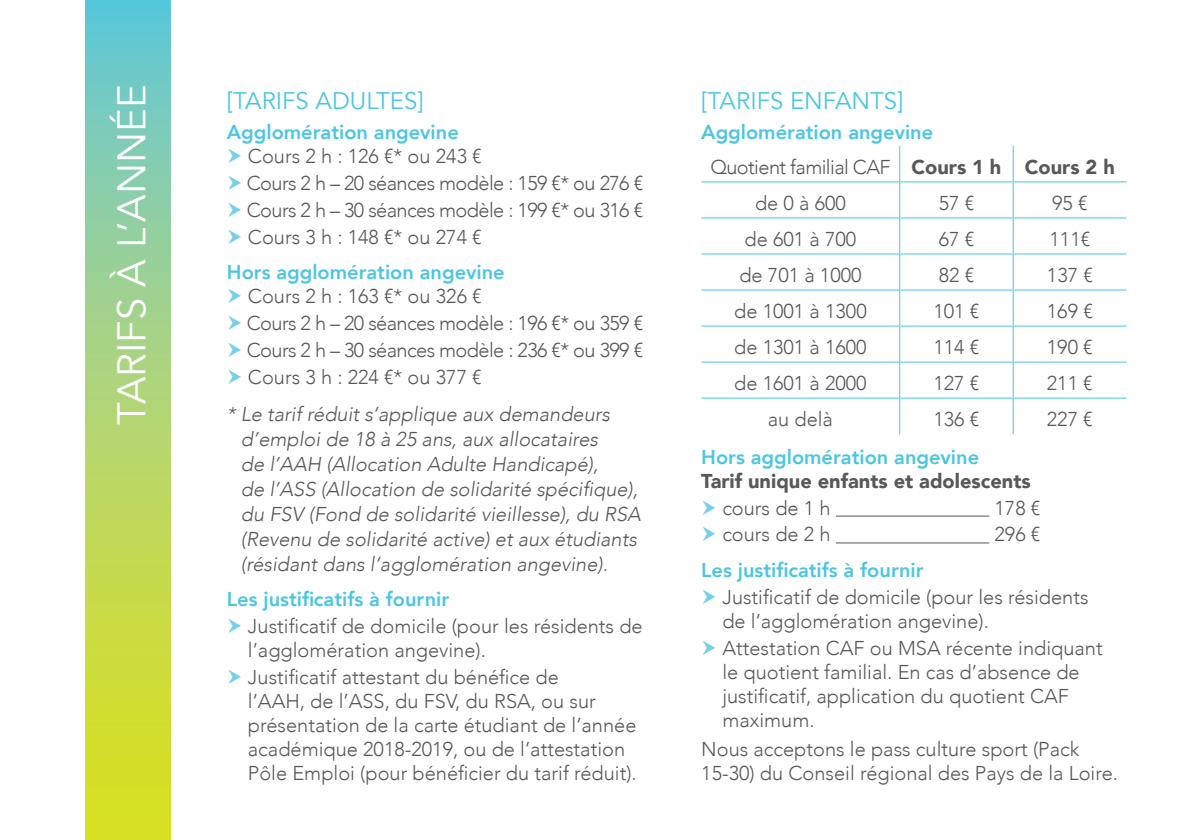
<style>
.page{position:relative;width:1191px;height:840px;background:#fff}
.page>*{position:absolute;margin:0;border:0;box-sizing:border-box;transform-origin:0 0}
.t1{font:40px "Avenir";color:#fff}
.t2{font:24px "Avenir";color:#4cc6e0}
.t3{font:300 20px/24px "Avenir";color:#57585a}
.t4{font:italic 300 20px/25px "Avenir";color:#57585a}
.t5{font:300 20px/26.8px "Avenir";letter-spacing:-.03em;color:#57585a}
.t6{font:800 20px "Avenir";color:#4cc6e0}
.t7{font:900 20px "Avenir";color:#57585a}
.s1{font-weight:900}
</style>
<div class="page">
<hr style="left:836px;top:515px;width:153px;height:1px;background:#57585a">
<hr style="left:836px;top:542px;width:153px;height:1px;background:#57585a">
<svg style="left:85px;top:0;width:85px;height:839px;background:#a9d475"></svg>
<hr style="left:899px;top:146px;width:1px;height:35px;background:#4cc6e0">
<hr style="left:1012px;top:146px;width:1px;height:35px;background:#4cc6e0">
<hr style="left:701px;top:181px;width:198px;height:1px;background:#4cc6e0">
<hr style="left:899px;top:181px;width:114px;height:1px;background:#4cc6e0">
<hr style="left:899px;top:182px;width:1px;height:35px;background:#4cc6e0">
<hr style="left:1013px;top:181px;width:113px;height:1px;background:#4cc6e0">
<hr style="left:1012px;top:182px;width:1px;height:35px;background:#4cc6e0">
<hr style="left:701px;top:217px;width:198px;height:1px;background:#4cc6e0">
<hr style="left:899px;top:217px;width:114px;height:1px;background:#4cc6e0">
<hr style="left:899px;top:218px;width:1px;height:35px;background:#4cc6e0">
<hr style="left:1013px;top:217px;width:113px;height:1px;background:#4cc6e0">
<hr style="left:1012px;top:218px;width:1px;height:35px;background:#4cc6e0">
<hr style="left:701px;top:253px;width:198px;height:1px;background:#4cc6e0">
<hr style="left:899px;top:253px;width:114px;height:1px;background:#4cc6e0">
<hr style="left:899px;top:254px;width:1px;height:35px;background:#4cc6e0">
<hr style="left:1013px;top:253px;width:113px;height:1px;background:#4cc6e0">
<hr style="left:1012px;top:254px;width:1px;height:35px;background:#4cc6e0">
<hr style="left:701px;top:289px;width:198px;height:1px;background:#4cc6e0">
<hr style="left:899px;top:289px;width:114px;height:1px;background:#4cc6e0">
<hr style="left:899px;top:290px;width:1px;height:35px;background:#4cc6e0">
<hr style="left:1013px;top:289px;width:113px;height:1px;background:#4cc6e0">
<hr style="left:1012px;top:290px;width:1px;height:35px;background:#4cc6e0">
<hr style="left:701px;top:325px;width:198px;height:1px;background:#4cc6e0">
<hr style="left:899px;top:325px;width:114px;height:1px;background:#4cc6e0">
<hr style="left:899px;top:326px;width:1px;height:35px;background:#4cc6e0">
<hr style="left:1013px;top:325px;width:113px;height:1px;background:#4cc6e0">
<hr style="left:1012px;top:326px;width:1px;height:35px;background:#4cc6e0">
<hr style="left:701px;top:361px;width:198px;height:1px;background:#4cc6e0">
<hr style="left:899px;top:361px;width:114px;height:1px;background:#4cc6e0">
<hr style="left:899px;top:362px;width:1px;height:35px;background:#4cc6e0">
<hr style="left:1013px;top:361px;width:113px;height:1px;background:#4cc6e0">
<hr style="left:1012px;top:362px;width:1px;height:35px;background:#4cc6e0">
<hr style="left:701px;top:397px;width:198px;height:1px;background:#4cc6e0">
<hr style="left:899px;top:397px;width:114px;height:1px;background:#4cc6e0">
<hr style="left:899px;top:398px;width:1px;height:36px;background:#4cc6e0">
<hr style="left:1013px;top:397px;width:113px;height:1px;background:#4cc6e0">
<hr style="left:1012px;top:398px;width:1px;height:36px;background:#4cc6e0">
<h1 class="t1" style="left:108px;top:424px;width:341px;rotate:-90deg">TARIFS À L’ANNÉE</h1>
<p class="t2" style="left:227px;top:86px;width:198px">[TARIFS ADULTES]</p>
<p class="t6" style="left:227px;top:116px;width:233px">Agglomération angevine</p>
<p class="t5" style="left:247px;top:142px;width:398px">Cours 2 h : 126 €* ou 243 €<br>Cours 2 h – 20 séances modèle : 159 €* ou 276 €<br>Cours 2 h – 30 séances modèle : 199 €* ou 316 €<br>Cours 3 h : 148 €* ou 274 €</p>
<p class="t6" style="left:227px;top:256px;width:279px">Hors agglomération angevine</p>
<p class="t5" style="left:247px;top:282px;width:398px">Cours 2 h : 163 €* ou 326 €<br>Cours 2 h – 20 séances modèle : 196 €* ou 359 €<br>Cours 2 h – 30 séances modèle : 236 €* ou 399 €<br>Cours 3 h : 224 €* ou 377 €</p>
<p class="t4" style="left:241px;top:401px;width:401px;text-indent:-14px">* Le tarif réduit s’applique aux demandeurs d’emploi de 18 à 25 ans, aux allocataires<br>de l’AAH (Allocation Adulte Handicapé),<br>de l’ASS (Allocation de solidarité spécifique), du FSV (Fond de solidarité vieillesse), du RSA (Revenu de solidarité active) et aux étudiants (résidant dans l’agglomération angevine).</p>
<p class="t6" style="left:227px;top:583px;width:224px">Les justificatifs à fournir</p>
<p class="t3" style="left:248px;top:613px;width:396px">Justificatif de domicile (pour les résidents de l’agglomération angevine).</p>
<p class="t3" style="left:248px;top:664px;width:390px">Justificatif attestant du bénéfice de<br>l’AAH, de l’ASS, du FSV, du RSA, ou sur présentation de la carte étudiant de l’année académique 2018-2019, ou de l’attestation Pôle Emploi (pour bénéficier du tarif réduit).</p>
<p class="t2" style="left:701px;top:86px;width:204px">[TARIFS ENFANTS]</p>
<p class="t6" style="left:701px;top:116px;width:233px">Agglomération angevine</p>
<p class="t5" style="left:755px;top:149px;width:361px;line-height:36px;text-indent:-45px">Quotient familial CAF <span class="s1">Cours 1 h Cours 2 h </span>de 0 à 600</p>
<p class="t3" style="left:938px;top:191px;width:37px">57 €</p>
<p class="t3" style="left:1052px;top:191px;width:37px">95 €</p>
<p class="t3" style="left:744px;top:227px;width:113px">de 601 à 700</p>
<p class="t3" style="left:938px;top:227px;width:37px">67 €</p>
<p class="t3" style="left:1049px;top:227px;width:42px">111€</p>
<p class="t3" style="left:739px;top:263px;width:124px">de 701 à 1000</p>
<p class="t3" style="left:938px;top:263px;width:37px">82 €</p>
<p class="t3" style="left:1047px;top:263px;width:47px">137 €</p>
<p class="t3" style="left:734px;top:299px;width:134px">de 1001 à 1300</p>
<p class="t3" style="left:933px;top:299px;width:47px">101 €</p>
<p class="t3" style="left:1047px;top:299px;width:47px">169 €</p>
<p class="t3" style="left:734px;top:335px;width:134px">de 1301 à 1600</p>
<p class="t3" style="left:933px;top:335px;width:47px">114 €</p>
<p class="t3" style="left:1047px;top:335px;width:47px">190 €</p>
<p class="t3" style="left:734px;top:371px;width:134px">de 1601 à 2000</p>
<p class="t3" style="left:933px;top:371px;width:47px">127 €</p>
<p class="t3" style="left:1046px;top:371px;width:47px">211 €</p>
<p class="t3" style="left:767px;top:407px;width:67px">au delà</p>
<p class="t3" style="left:933px;top:407px;width:47px">136 €</p>
<p class="t3" style="left:1046px;top:407px;width:47px">227 €</p>
<p class="t6" style="left:701px;top:441px;width:279px">Hors agglomération angevine</p>
<p class="t7" style="left:701px;top:463px;width:331px">Tarif unique enfants et adolescents</p>
<p class="t3" style="left:722px;top:495px;width:110px">cours de 1 h</p>
<p class="t3" style="left:994px;top:495px;width:47px">178 €</p>
<p class="t3" style="left:722px;top:522px;width:110px">cours de 2 h</p>
<p class="t3" style="left:994px;top:522px;width:47px">296 €</p>
<p class="t6" style="left:701px;top:554px;width:224px">Les justificatifs à fournir</p>
<p class="t3" style="left:722px;top:584px;width:368px">Justificatif de domicile (pour les résidents de l’agglomération angevine).</p>
<p class="t3" style="left:722px;top:635px;width:382px">Attestation CAF ou MSA récente indiquant le quotient familial. En cas d’absence de justificatif, application du quotient CAF maximum.</p>
<p class="t3" style="left:701px;top:737px;width:418px">Nous acceptons le pass culture sport (Pack<br>15-30) du Conseil régional des Pays de la Loire.</p>
</div>
